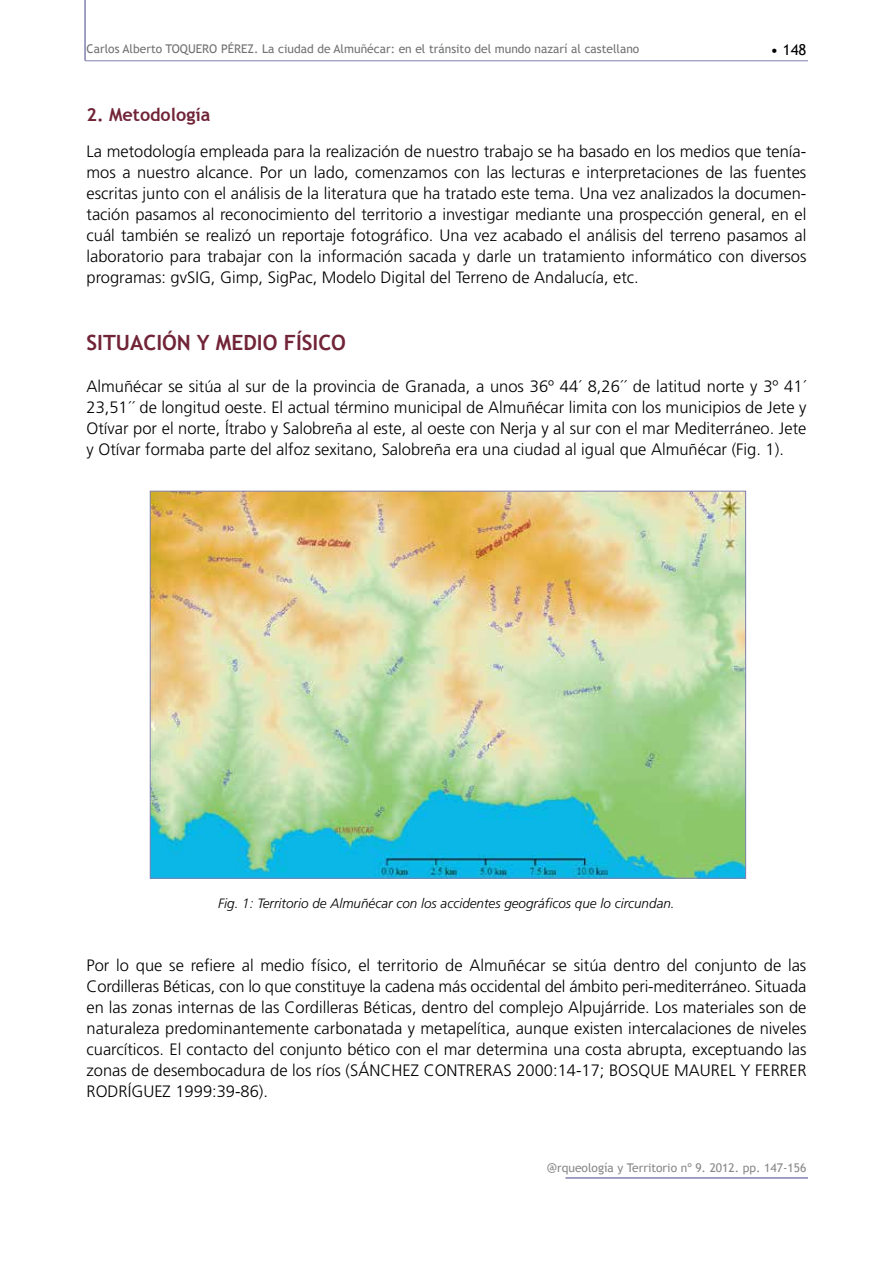
<style>
.page{position:relative;width:893px;height:1263px;background:#fff}
.page>*{position:absolute;margin:0;border:0;box-sizing:border-box;transform-origin:0 0}
.t1{font:700 21px "Trebuchet MS";color:#712437}
.t2{font:700 18px "Trebuchet MS";color:#712437}
.t3{font:300 16.5px/21px "Frutiger";color:#000;text-align:justify}
.t4{font:15px "Trebuchet MS";color:#000}
.t5{font:italic 300 13.5px "Frutiger";color:#000}
.t6{font:12px "Trebuchet MS";color:#707172}
.t7{font:12px "Trebuchet MS";color:#87888a}
.s1{font-size:13.5px}
</style>
<div class="page">
<hr style="left:85px;top:61px;width:723px;height:1px;background:#8180b0">
<hr style="left:566px;top:1178px;width:242px;height:1px;background:#8180b0">
<hr style="left:85px;top:0;width:1px;height:61px;background:#8180b0">
<img style="left:152px;top:493px;width:592px;height:383px">
<p class="t6" style="left:87px;top:42px;width:554px">Carlos Alberto TOQUERO PÉREZ. La ciudad de Almuñécar: en el tránsito del mundo nazarí al castellano</p>
<p class="t4" style="left:770px;top:41px;width:37px">• 148</p>
<p class="t2" style="left:87px;top:103px;width:125px">2. Metodología</p>
<p class="t3" style="left:87px;top:141px;width:721px">La metodología empleada para la realización de nuestro trabajo se ha basado en los medios que tenía&shy;mos a nuestro alcance. Por un lado, comenzamos con las lecturas e interpretaciones de las fuentes escritas junto con el análisis de la literatura que ha tratado este tema. Una vez analizados la documen&shy;tación pasamos al reconocimiento del territorio a investigar mediante una prospección general, en el cuál también se realizó un reportaje fotográfico. Una vez acabado el análisis del terreno pasamos al laboratorio para trabajar con la información sacada y darle un tratamiento informático con diversos programas: gvSIG, Gimp, SigPac, Modelo Digital del Terreno de Andalucía, etc.</p>
<p class="t1" style="left:87px;top:330px;width:261px">SITUACIÓN Y MEDIO FÍSICO</p>
<p class="t3" style="left:87px;top:376px;width:721px">Almuñécar se sitúa al sur de la provincia de Granada, a unos 36º 44´ 8,26´´ de latitud norte y 3º 41´ 23,51´´ de longitud oeste. El actual término municipal de Almuñécar limita con los municipios de Jete y Otívar por el norte, Ítrabo y Salobreña al este, al oeste con Nerja y al sur con el mar Mediterráneo. Jete y Otívar formaba parte del alfoz sexitano, Salobreña era una ciudad al igual que Almuñécar (Fig. 1).</p>
<p class="t5" style="left:218px;top:896px;width:458px">Fig. 1: Territorio de Almuñécar con los accidentes geográficos que lo circundan.</p>
<p class="t3" style="left:87px;top:955px;width:721px">Por lo que se refiere al medio físico, el territorio de Almuñécar se sitúa dentro del conjunto de las Cordilleras Béticas, con lo que constituye la cadena más occidental del ámbito peri-mediterráneo. Situada en las zonas internas de las Cordilleras Béticas, dentro del complejo Alpujárride. Los materiales son de naturaleza predominantemente carbonatada y metapelítica, aunque existen intercalaciones de niveles cuarcíticos. El contacto del conjunto bético con el mar determina una costa abrupta, exceptuando las zonas de desembocadura de los ríos (SÁNCHEZ CONTRERAS 2000:14-17; BOSQUE MAUREL Y FERRER RODRÍGUEZ 1999:39-86).</p>
<p class="t7" style="left:547px;top:1160px;width:261px"><span class="s1">@</span>rqueología y Territorio nº 9. 2012. pp. 147-156</p>
</div>
